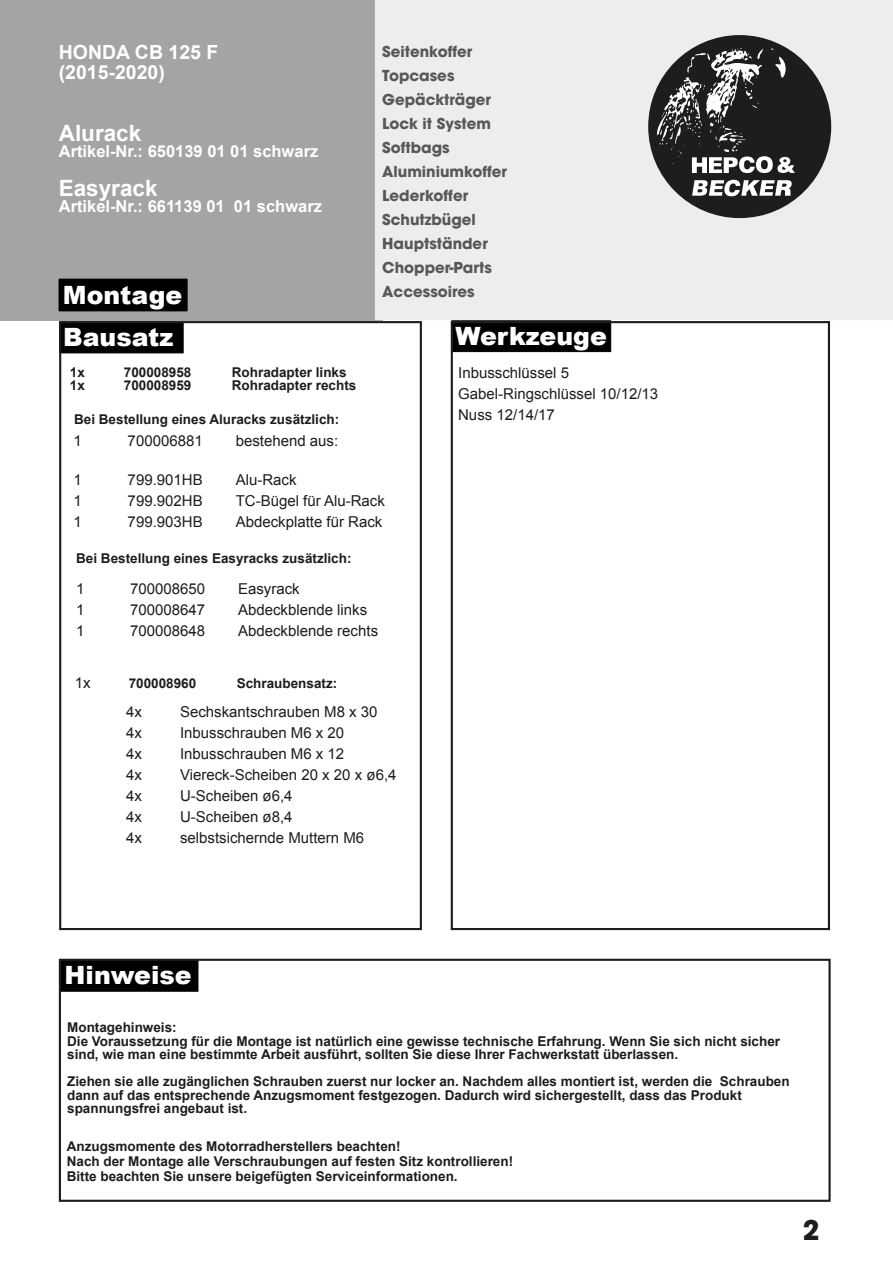
<style>
.page{position:relative;width:893px;height:1263px;background:#fff}
.page>*{position:absolute;margin:0;border:0;box-sizing:border-box;transform-origin:0 0}
.t1{font:700 27px "Avant Garde";color:#1d1d1b}
.t2{font:900 25.2px "Arial";color:#fff}
.t3{font:700 22.5px "Arial";color:#fff}
.t4{font:700 19.5px/19.5px "Arial";color:#fff}
.t5{font:700 16.5px "Arial";color:#fff}
.t6{font:15px/21px "Arial";color:#1d1d1b}
.t7{font:700 15px/24px "Avant Garde";color:#575756}
.t8{font:700 13.5px/13.5px "Arial";color:#1d1d1b}
</style>
<div class="page">
<div style="left:0;top:0;width:382px;height:320px;background:#a4a4a4"></div>
<div style="left:375px;top:0;width:518px;height:320px;background:#ededed"></div>
<div style="left:648px;top:35px;width:183px;height:183px;background:#1d1d1b;border-radius:50%"></div>
<svg style="left:692px;top:180px;width:100px;height:16px"></svg>
<svg style="left:656px;top:48px;width:139px;height:125px"></svg>
<div style="left:59px;top:279px;width:128px;height:31px;background:#000"></div>
<div style="left:452px;top:320px;width:159px;height:32px;background:#000;border:1px solid #000"></div>
<div style="left:61px;top:960px;width:137px;height:31px;background:#000"></div>
<div style="left:59px;top:322px;width:124px;height:31px;background:#000"></div>
<div style="left:59px;top:959px;width:772px;height:243px;border:2px solid #1d1d1b"></div>
<div style="left:59px;top:321px;width:363px;height:609px;border:2px solid #1d1d1b"></div>
<div style="left:451px;top:321px;width:379px;height:609px;border:2px solid #1d1d1b"></div>
<div style="left:59px;top:280px;width:128px;height:31px;background:#000"></div>
<h3 class="t4" style="left:59px;top:44px;width:161px">HONDA CB 125 F (2015-2020)</h3>
<h3 class="t3" style="left:59px;top:118px;width:84px">Alurack</h3>
<p class="t5" style="left:59px;top:140px;width:261px">Artikel-Nr.: 650139 01 01 schwarz</p>
<h3 class="t3" style="left:59px;top:173px;width:100px">Easyrack</h3>
<p class="t5" style="left:59px;top:195px;width:265px">Artikel-Nr.: 661139 01 01 schwarz</p>
<h2 class="t2" style="left:63px;top:277px;width:121px">Montage</h2>
<h2 class="t2" style="left:63px;top:319px;width:112px">Bausatz</h2>
<p class="t8" style="left:70px;top:365px;width:17px">1x</p>
<p class="t8" style="left:124px;top:365px;width:69px">700008958</p>
<p class="t8" style="left:232px;top:365px;width:116px">Rohradapter links</p>
<p class="t8" style="left:70px;top:379px;width:17px">1x</p>
<p class="t8" style="left:124px;top:379px;width:69px">700008959</p>
<p class="t8" style="left:232px;top:379px;width:126px">Rohradapter rechts</p>
<p class="t8" style="left:74px;top:413px;width:267px">Bei Bestellung eines Aluracks zusätzlich:</p>
<p class="t7" style="left:382px;top:39px;width:126px">Seitenkoffer<br>Topcases<br>Gepäckträger<br>Lock it System<br>Softbags<br>Aluminiumkoffer<br>Lederkoffer<br>Schutzbügel<br>Hauptständer<br>Chopper-Parts<br>Accessoires</p>
<h2 class="t2" style="left:456px;top:317px;width:153px">Werkzeuge</h2>
<p class="t6" style="left:458px;top:362px;width:202px">Inbusschlüssel 5<br>Gabel-Ringschlüssel 10/12/13<br>Nuss 12/14/17</p>
<p class="t6" style="left:74px;top:430px;width:10px">1</p>
<p class="t6" style="left:128px;top:430px;width:77px">700006881</p>
<p class="t6" style="left:236px;top:430px;width:104px">bestehend aus:</p>
<p class="t6" style="left:74px;top:469px;width:10px">1</p>
<p class="t6" style="left:128px;top:469px;width:77px">799.901HB</p>
<p class="t6" style="left:236px;top:469px;width:62px">Alu-Rack</p>
<p class="t6" style="left:74px;top:490px;width:10px">1</p>
<p class="t6" style="left:128px;top:490px;width:77px">799.902HB</p>
<p class="t6" style="left:236px;top:490px;width:151px">TC-Bügel für Alu-Rack</p>
<p class="t6" style="left:74px;top:511px;width:10px">1</p>
<p class="t6" style="left:128px;top:511px;width:77px">799.903HB</p>
<p class="t6" style="left:236px;top:511px;width:148px">Abdeckplatte für Rack</p>
<p class="t8" style="left:76px;top:552px;width:277px">Bei Bestellung eines Easyracks zusätzlich:</p>
<p class="t6" style="left:76px;top:578px;width:10px">1</p>
<p class="t6" style="left:130px;top:578px;width:77px">700008650</p>
<p class="t6" style="left:238px;top:578px;width:63px">Easyrack</p>
<p class="t6" style="left:76px;top:599px;width:10px">1</p>
<p class="t6" style="left:130px;top:599px;width:77px">700008647</p>
<p class="t6" style="left:238px;top:599px;width:131px">Abdeckblende links</p>
<p class="t6" style="left:76px;top:620px;width:10px">1</p>
<p class="t6" style="left:130px;top:620px;width:77px">700008648</p>
<p class="t6" style="left:238px;top:620px;width:142px">Abdeckblende rechts</p>
<p class="t6" style="left:75px;top:673px;width:17px">1x</p>
<p class="t8" style="left:129px;top:677px;width:69px">700008960</p>
<p class="t8" style="left:237px;top:677px;width:102px">Schraubensatz:</p>
<p class="t6" style="left:126px;top:701px;width:17px">4x</p>
<p class="t6" style="left:180px;top:701px;width:199px">Sechskantschrauben M8 x 30</p>
<p class="t6" style="left:126px;top:722px;width:17px">4x</p>
<p class="t6" style="left:180px;top:722px;width:166px">Inbusschrauben M6 x 20</p>
<p class="t6" style="left:126px;top:743px;width:17px">4x</p>
<p class="t6" style="left:180px;top:743px;width:166px">Inbusschrauben M6 x 12</p>
<p class="t6" style="left:126px;top:764px;width:17px">4x</p>
<p class="t6" style="left:180px;top:764px;width:218px">Viereck-Scheiben 20 x 20 x ø6,4</p>
<p class="t6" style="left:126px;top:785px;width:17px">4x</p>
<p class="t6" style="left:180px;top:785px;width:114px">U-Scheiben ø6,4</p>
<p class="t6" style="left:126px;top:806px;width:17px">4x</p>
<p class="t6" style="left:180px;top:806px;width:114px">U-Scheiben ø8,4</p>
<p class="t6" style="left:126px;top:827px;width:17px">4x</p>
<p class="t6" style="left:180px;top:827px;width:186px">selbstsichernde Muttern M6</p>
<h2 class="t2" style="left:65px;top:957px;width:129px">Hinweise</h2>
<p class="t8" style="left:67px;top:1021px;width:714px">Montagehinweis:<br>Die Voraussetzung für die Montage ist natürlich eine gewisse technische Erfahrung. Wenn Sie sich nicht sicher sind, wie man eine bestimmte Arbeit ausführt, sollten Sie diese Ihrer Fachwerkstatt überlassen.</p>
<p class="t8" style="left:67px;top:1075px;width:724px">Ziehen sie alle zugänglichen Schrauben zuerst nur locker an. Nachdem alles montiert ist, werden die Schrauben dann auf das entsprechende Anzugsmoment festgezogen. Dadurch wird sichergestellt, dass das Produkt spannungsfrei angebaut ist.</p>
<p class="t8" style="left:67px;top:1139px;width:448px;line-height:14.9px">Anzugsmomente des Motorradherstellers beachten!<br>Nach der Montage alle Verschraubungen auf festen Sitz kontrollieren!<br>Bitte beachten Sie unsere beigefügten Serviceinformationen.</p>
<h1 class="t1" style="left:803px;top:1212px;width:18px">2</h1>
</div>
